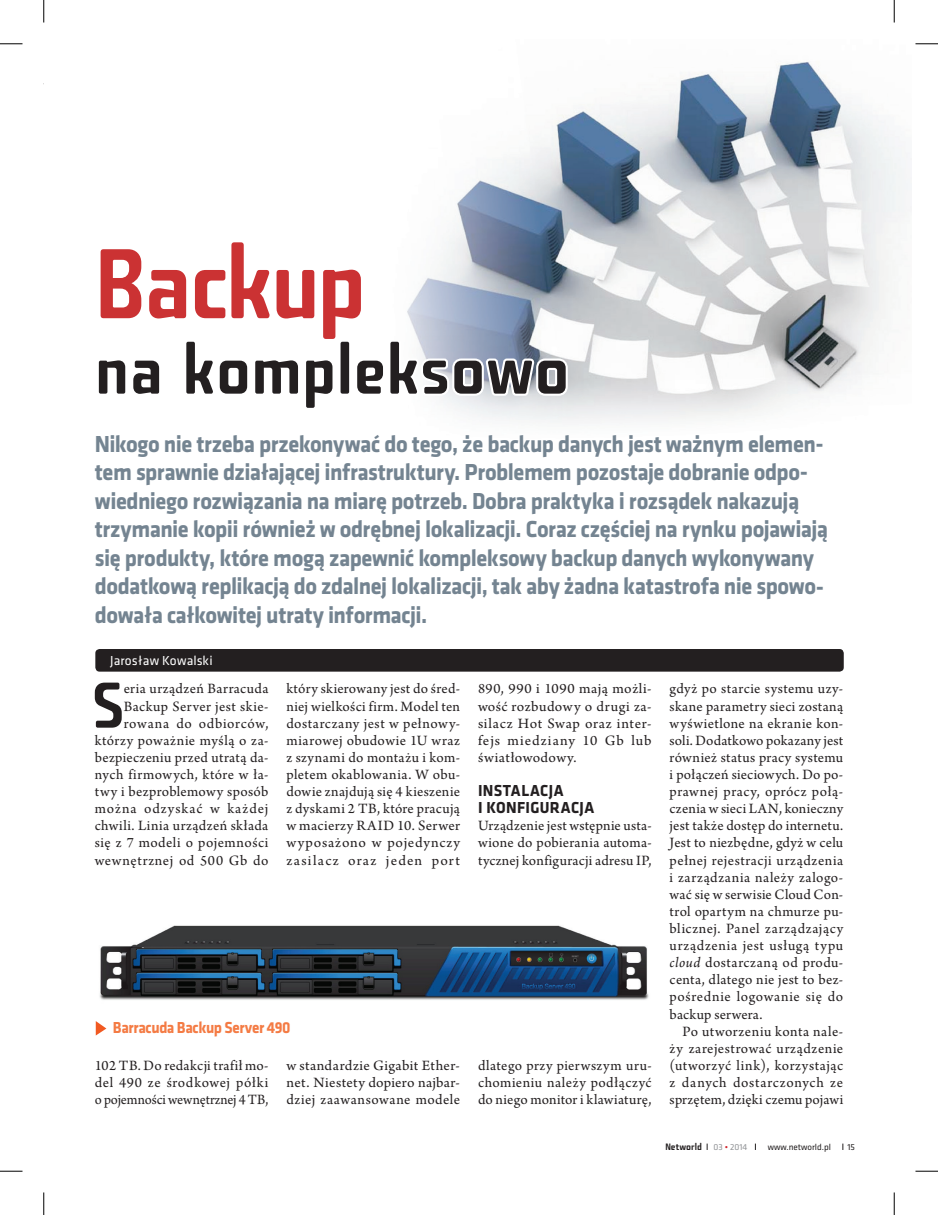
<style>
.page{position:relative;width:938px;height:1215px;background:#fff}
.page>*{position:absolute;margin:0;border:0;box-sizing:border-box;transform-origin:0 0}
.t1{font:95.55px "Fishmonger MS";letter-spacing:-.03em;color:#cb3233;scale:.96 1}
.t2{font:65.4px "Fishmonger MS";color:#231f20}
.t3{font:62.4px "Fishmonger MS";color:#231f20}
.t4{font:700 24px/28.5px "Klavika Basic";letter-spacing:-.02em;color:#748491;scale:.94 1}
.t5{font:700 16.5px "Klavika Basic";letter-spacing:-.025em;color:#f47b44;scale:.92 1}
.t6{font:700 16.5px/17.1px "Klavika Basic";letter-spacing:.035em;color:#231f20;scale:.95 1}
.t7{font:15px/17.1px "Arno Pro";letter-spacing:.03em;color:#231f20;text-align:justify}
.t8{font:13.5px "Klavika Basic";letter-spacing:.005em;color:#fff}
.t9{font:9px "Klavika Basic";color:#231f20}
.t10{font:9px "Fishmonger MS";color:#231f20}
.t11{font:9px "Klavika Basic";color:#939598}
.s1{font-style:italic}
.s2{color:#d1232a}
</style>
<div class="page">
<div style="left:95px;top:649px;width:749px;height:22px;background:#231f20;border-radius:4px"></div>
<img style="left:99px;top:925px;width:550px;height:75px">
<svg style="left:96px;top:1021px;width:10px;height:14px"></svg>
<img style="left:407px;top:61px;width:504px;height:362px">
<div style="left:338px;top:339px;width:13px;height:57px;border:4px solid #fff;border-radius:2px"></div>
<svg style="left:407px;top:337px;width:163px;height:71px"></svg>
<svg style="left:0;top:43px;width:23px;height:2px"></svg>
<svg style="left:915px;top:43px;width:23px;height:2px"></svg>
<svg style="left:0;top:1170px;width:23px;height:2px"></svg>
<svg style="left:915px;top:1170px;width:23px;height:2px"></svg>
<svg style="left:43px;top:0;width:2px;height:23px"></svg>
<svg style="left:43px;top:1192px;width:2px;height:22px"></svg>
<svg style="left:893px;top:0;width:2px;height:23px"></svg>
<svg style="left:893px;top:1192px;width:2px;height:22px"></svg>
<h1 class="t1" style="left:95px;top:218px;width:285px">Backup</h1>
<h2 class="t2" style="left:95px;top:325px;width:476px">na kompleksowo</h2>
<p class="t4" style="left:95px;top:428px;width:782px">nikogo nie trzeba przekonywać do tego, że backup danych jest ważnym elemen&shy;tem sprawnie działającej infrastruktury. Problemem pozostaje dobranie odpo&shy;wiedniego rozwiązania na miarę potrzeb. Dobra praktyka i rozsądek nakazują trzymanie kopii również w odrębnej lokalizacji. coraz częściej na rynku pojawiają się produkty, które mogą zapewnić kompleksowy backup danych wykonywany dodatkową replikacją do zdalnej lokalizacji, tak aby żadna katastrofa nie spowo&shy;dowała całkowitej utraty informacji.</p>
<p class="t8" style="left:110px;top:652px;width:104px">Jarosław Kowalski</p>
<h3 class="t3" style="left:93px;top:662px;width:33px">S</h3>
<p class="t7" style="left:95px;top:681px;width:175px;text-align:right">eria urządzeń Barracuda<br>Backup Server jest skie&shy;rowana do odbiorców, którzy poważnie myślą o za&shy;bezpieczeniu przed utratą da&shy;nych firmowych, które w ła&shy;twy i bezproblemowy sposób można odzyskać w każdej chwili. Linia urządzeń składa się z 7 modeli o pojemności wewnętrznej od 500 Gb do</p>
<p class="t7" style="left:286px;top:681px;width:175px">który skierowany jest do śred&shy;niej wielkości firm. Model ten dostarczany jest w pełnowy&shy;miarowej obudowie 1U wraz z szynami do montażu i kom&shy;pletem okablowania. W obu&shy;dowie znajdują się 4 kieszenie z dyskami 2 TB, które pracują w macierzy RAID 10. Serwer wyposażono w pojedynczy zasilacz oraz jeden port</p>
<p class="t5" style="left:113px;top:1015px;width:195px">Barracuda Backup server 490</p>
<p class="t7" style="left:95px;top:1057px;width:175px">102 TB. Do redakcji trafił mo&shy;del 490 ze środkowej półki o pojemności wewnętrznej 4 TB,</p>
<p class="t7" style="left:286px;top:1057px;width:175px">w standardzie Gigabit Ether&shy;net. Niestety dopiero najbar&shy;dziej zaawansowane modele</p>
<p class="t7" style="left:478px;top:681px;width:175px">890, 990 i 1090 mają możli&shy;wość rozbudowy o drugi za&shy;silacz Hot Swap oraz inter&shy;fejs miedziany 10 Gb lub światłowodowy.</p>
<p class="t6" style="left:478px;top:781px;width:122px">Instalacja<br>I konfIguracja</p>
<p class="t7" style="left:478px;top:818px;width:175px">Urządzenie jest wstępnie usta&shy;wione do pobierania automa&shy;tycznej konfiguracji adresu IP,</p>
<p class="t7" style="left:478px;top:1057px;width:175px">dlatego przy pierwszym uru&shy;chomieniu należy podłączyć do niego monitor i klawiaturę,</p>
<p class="t7" style="left:670px;top:681px;width:175px">gdyż po starcie systemu uzy&shy;skane parametry sieci zostaną wyświetlone na ekranie kon&shy;soli. Dodatkowo pokazany jest również status pracy systemu i połączeń sieciowych. Do po&shy;prawnej pracy, oprócz połą&shy;czenia w sieci LAN, konieczny jest także dostęp do internetu.<br>Jest to niezbędne, gdyż w celu pełnej rejestracji urządzenia i zarządzania należy zalogo&shy;wać się w serwisie Cloud Con&shy;trol opartym na chmurze pu&shy;blicznej. Panel zarządzający urządzenia jest usługą typu <span class="s1">cloud</span> dostarczaną od produ&shy;centa, dlatego nie jest to bez&shy;pośrednie logowanie się do backup serwera.</p>
<p class="t7" style="left:670px;top:1023px;width:175px;text-indent:13px">Po utworzeniu konta nale&shy;ży zarejestrować urządzenie (utworzyć link), korzystając z danych dostarczonych ze sprzętem, dzięki czemu pojawi</p>
<p class="t11" style="left:714px;top:1140px;width:35px">03 <span class="s2">•</span> 2014</p>
<p class="t10" style="left:665px;top:1140px;width:38px">Networld</p>
<p class="t9" style="left:768px;top:1140px;width:65px">www.networld.pl</p>
<p class="t9" style="left:847px;top:1140px;width:9px">15</p>
</div>
